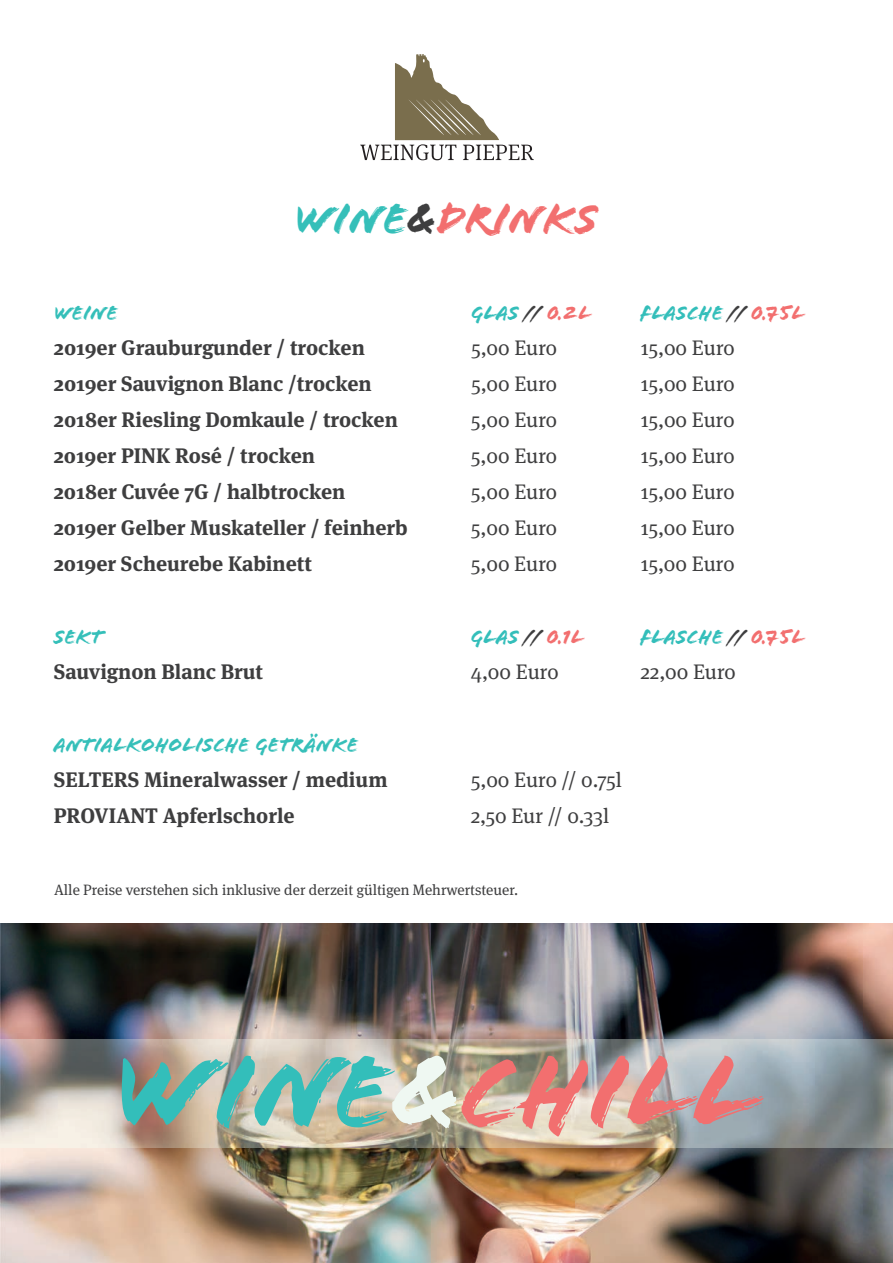
<style>
.page{position:relative;width:893px;height:1263px;background:#fff}
.page>*{position:absolute;margin:0;border:0;box-sizing:border-box;transform-origin:0 0}
.t1{font:45px "Flood Std";color:#f26f6f}
.t2{font:700 21px "Meta Serif Pro";color:#3e3e3f}
.t3{font:21px "Meta Serif OT";color:#3e3e3f}
.t4{font:21px "Flood Std";color:#33beba}
.t5{font:21px "Flood Std";color:#35bfb9}
.t6{font:15px "Meta Serif OT";color:#3e3e3f}
.s1{color:#35bfb9}
.s2{color:#3e3e3f}
.s3{color:#f26f6f}
</style>
<div class="page">
<svg style="left:360px;top:54px;width:174px;height:106px"></svg>
<img style="left:0;top:924px;width:893px;height:339px">
<hr style="left:892px;top:1040px;width:1px;height:107px;background:#f9fcfa">
<hr style="left:0;top:1040px;width:1px;height:107px;background:#f9fcfa">
<svg style="left:121px;top:1056px;width:335px;height:72px;background:#96bdb1"></svg>
<svg style="left:462px;top:1056px;width:302px;height:80px;background:#ca9f9a"></svg>
<h1 class="t1" style="left:295px;top:193px;width:305px"><span class="s1">WINE</span><span class="s2">&amp;</span>DRINKS</h1>
<p class="t5" style="left:54px;top:301px;width:65px">WEINE</p>
<p class="t4" style="left:471px;top:301px;width:121px">GLAS <span class="s2">//</span> <span class="s3">0.2L</span></p>
<p class="t4" style="left:640px;top:301px;width:165px">FLASCHE <span class="s2">//</span> <span class="s3">0.75L</span></p>
<p class="t2" style="left:54px;top:331px;width:312px">2019er Grauburgunder / trocken</p>
<p class="t3" style="left:471px;top:334px;width:88px">5,00 Euro</p>
<p class="t3" style="left:640px;top:334px;width:96px">15,00 Euro</p>
<p class="t2" style="left:54px;top:367px;width:319px">2019er Sauvignon Blanc /trocken</p>
<p class="t3" style="left:471px;top:370px;width:88px">5,00 Euro</p>
<p class="t3" style="left:640px;top:370px;width:96px">15,00 Euro</p>
<p class="t2" style="left:54px;top:403px;width:345px">2018er Riesling Domkaule / trocken</p>
<p class="t3" style="left:471px;top:406px;width:88px">5,00 Euro</p>
<p class="t3" style="left:640px;top:406px;width:96px">15,00 Euro</p>
<p class="t2" style="left:54px;top:439px;width:263px">2019er PINK Rosé / trocken</p>
<p class="t3" style="left:471px;top:442px;width:88px">5,00 Euro</p>
<p class="t3" style="left:640px;top:442px;width:96px">15,00 Euro</p>
<p class="t2" style="left:54px;top:475px;width:293px">2018er Cuvée 7G / halbtrocken</p>
<p class="t3" style="left:471px;top:478px;width:88px">5,00 Euro</p>
<p class="t3" style="left:640px;top:478px;width:96px">15,00 Euro</p>
<p class="t2" style="left:54px;top:511px;width:355px">2019er Gelber Muskateller / feinherb</p>
<p class="t3" style="left:471px;top:514px;width:88px">5,00 Euro</p>
<p class="t3" style="left:640px;top:514px;width:96px">15,00 Euro</p>
<p class="t2" style="left:54px;top:547px;width:260px">2019er Scheurebe Kabinett</p>
<p class="t3" style="left:471px;top:550px;width:88px">5,00 Euro</p>
<p class="t3" style="left:640px;top:550px;width:96px">15,00 Euro</p>
<p class="t5" style="left:54px;top:625px;width:51px">SEKT</p>
<p class="t4" style="left:471px;top:625px;width:114px">GLAS <span class="s2">//</span> <span class="s3">0.1L</span></p>
<p class="t4" style="left:640px;top:625px;width:165px">FLASCHE <span class="s2">//</span> <span class="s3">0.75L</span></p>
<p class="t2" style="left:54px;top:655px;width:211px">Sauvignon Blanc Brut</p>
<p class="t3" style="left:471px;top:658px;width:89px">4,00 Euro</p>
<p class="t3" style="left:640px;top:658px;width:97px">22,00 Euro</p>
<p class="t5" style="left:54px;top:733px;width:306px">ANTIALKOHOLISCHE GETRÄNKE</p>
<p class="t2" style="left:54px;top:763px;width:335px">SELTERS Mineralwasser / medium</p>
<p class="t3" style="left:471px;top:766px;width:153px">5,00 Euro // 0.75l</p>
<p class="t2" style="left:54px;top:799px;width:242px">PROVIANT Apferlschorle</p>
<p class="t3" style="left:471px;top:802px;width:140px">2,50 Eur // 0.33l</p>
<p class="t6" style="left:54px;top:880px;width:466px">Alle Preise verstehen sich inklusive der derzeit gültigen Mehrwertsteuer.</p>
</div>
